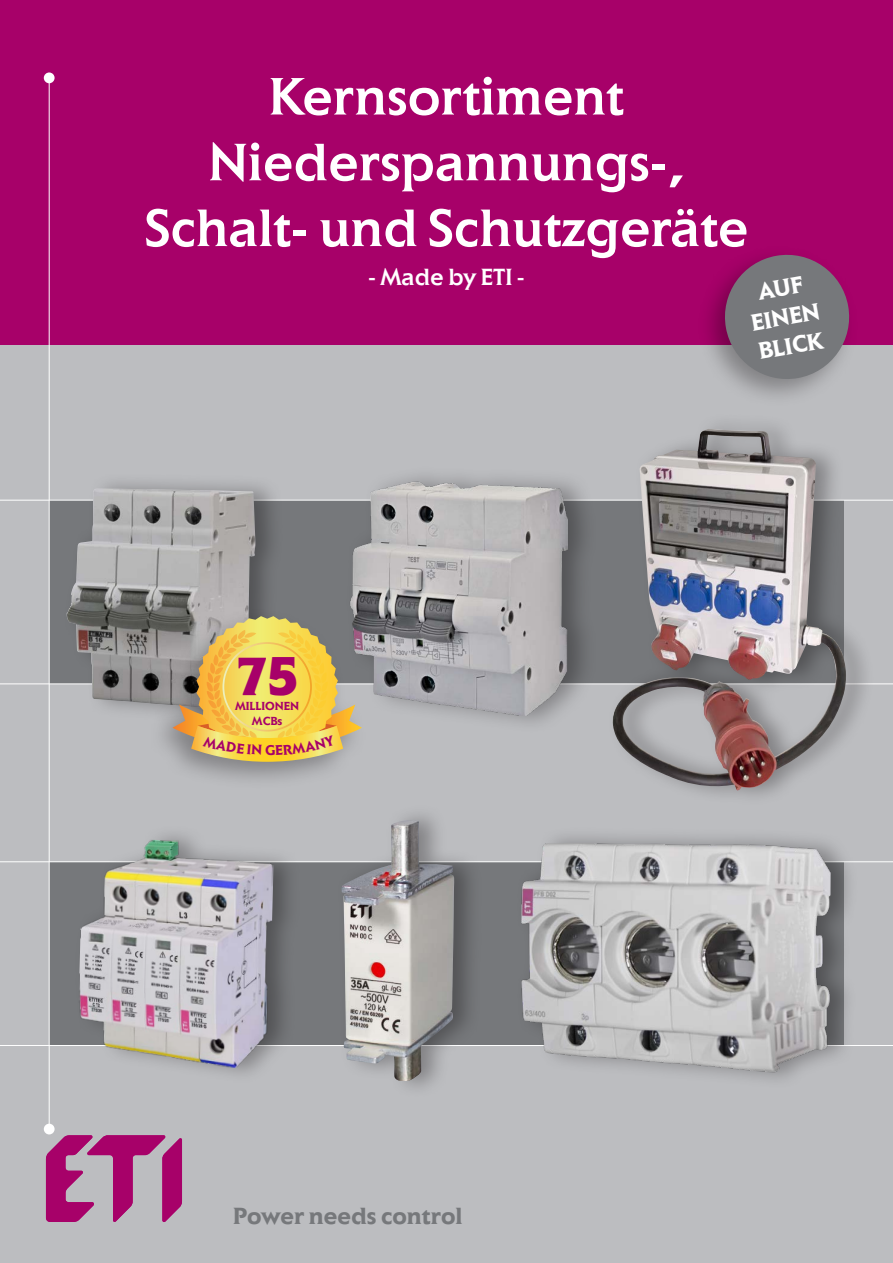
<style>
.page{position:relative;width:893px;height:1263px;background:#bcbdc0}
.page>*{position:absolute;margin:0;border:0;box-sizing:border-box;transform-origin:0 0}
.t1{font:500 54.75px/65.7px "Elan Itc TEE";color:#fff;text-align:center}
.t2{font:900 48.75px "Elan";color:#a70169}
.t3{font:700 24.3px "Elan Itc TEE";color:#76787b}
.t4{font:700 24.3px/29.2px "Elan Itc TEE";color:#fff;text-align:center}
.t5{font:500 24.3px "Elan Itc TEE";color:#fff}
.t6{font:700 12.15px "Elan Itc TEE";color:#a70169}
</style>
<div class="page">
<div style="left:49px;top:500px;width:795px;height:184px;background:#76787b"></div>
<div style="left:49px;top:862px;width:795px;height:183px;background:#76787b"></div>
<div style="left:0;top:0;width:893px;height:344px;background:#a70169"></div>
<div style="left:697px;top:245px;width:162px;height:162px;background:#231f20;opacity:.35"></div>
<svg style="left:720px;top:250px;width:134px;height:134px"></svg>
<hr style="left:49px;top:78px;width:1px;height:1051px;background:#fff">
<div style="left:44px;top:72px;width:11px;height:11px;background:#fff;border-radius:50%"></div>
<div style="left:44px;top:1124px;width:11px;height:10px;background:#fff;border-radius:50%"></div>
<hr style="left:0;top:500px;width:893px;height:1px;background:#fff">
<hr style="left:0;top:861px;width:893px;height:1px;background:#fff">
<hr style="left:0;top:684px;width:893px;height:1px;background:#fff">
<hr style="left:0;top:1045px;width:893px;height:1px;background:#fff">
<div style="left:74px;top:824px;width:227px;height:260px;background:#231f20;opacity:.35"></div>
<img style="left:77px;top:838px;width:197px;height:230px">
<div style="left:345px;top:465px;width:253px;height:269px;background:#231f20;opacity:.35"></div>
<img style="left:348px;top:482px;width:219px;height:233px">
<div style="left:337px;top:804px;width:146px;height:295px;background:#231f20;opacity:.35"></div>
<img style="left:341px;top:820px;width:114px;height:261px">
<div style="left:62px;top:472px;width:222px;height:253px;background:#231f20;opacity:.35"></div>
<img style="left:67px;top:489px;width:188px;height:219px">
<div style="left:147px;top:607px;width:222px;height:183px;background:#231f20;opacity:.35"></div>
<div style="left:516px;top:827px;width:343px;height:262px;background:#231f20;opacity:.35"></div>
<img style="left:506px;top:828px;width:336px;height:260px">
<div style="left:607px;top:413px;width:268px;height:394px;background:#231f20;opacity:.35"></div>
<img style="left:611px;top:429px;width:235px;height:363px">
<svg style="left:46px;top:1135px;width:136px;height:87px"></svg>
<svg style="left:172px;top:616px;width:190px;height:146px;background:#d3bb65"></svg>
<p class="t1" style="left:145px;top:63px;width:605px">Kernsortiment<br>Niederspannungs-,<br>Schalt- und Schutzgeräte</p>
<p class="t5" style="left:368px;top:262px;width:158px">- Made by ETI -</p>
<p class="t4" style="left:744px;top:279px;width:71px;rotate:-10deg">AUF<br>EINEN<br>BLICK</p>
<p class="t2" style="left:237px;top:643px;width:62px">75</p>
<p class="t6" style="left:252px;top:713px;width:32px">MCBs</p>
<p class="t6" style="left:235px;top:699px;width:66px">MILLIONEN</p>
<p class="t3" style="left:233px;top:1201px;width:231px">Power needs control</p>
</div>
